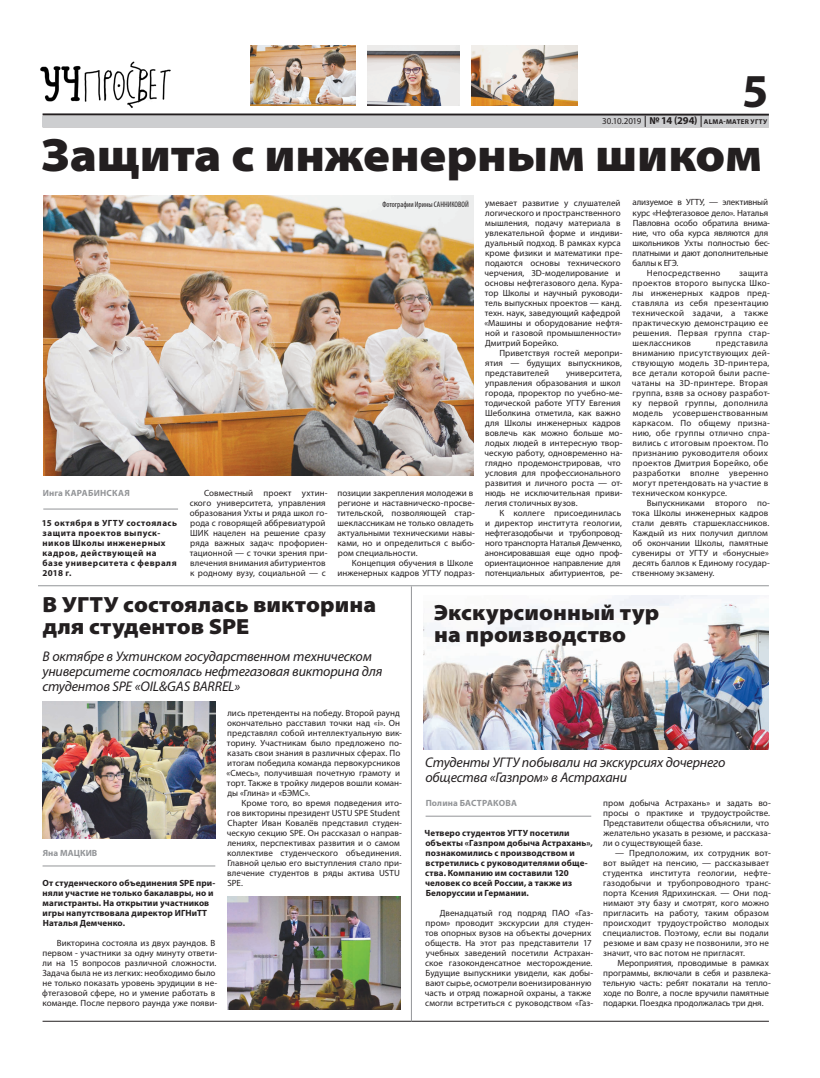
<style>
.page{position:relative;width:820px;height:1078px;background:#fff}
.page>*{position:absolute;margin:0;border:0;box-sizing:border-box;transform-origin:0 0}
.t1{font:700 47.4px "Myriad Pro";color:#231f20}
.t2{font:900 semi-expanded 47px "Myriad Pro";letter-spacing:-.005em;color:#231f20}
.t3{font:900 semi-expanded 22px/22px "Myriad Pro";letter-spacing:.005em;color:#231f20}
.t4{font:italic 14px/15px "Myriad Pro";letter-spacing:-.015em;color:#231f20}
.t5{font:9px/10px "Myriad Pro";letter-spacing:.005em;color:#231f20}
.t6{font:9px/10px "Myriad Pro";letter-spacing:.025em;color:#231f20}
.t7{font:700 9px/10px "Myriad Pro";letter-spacing:.015em;color:#231f20}
.t8{font:9px/10px "Myriad Pro";letter-spacing:-.015em;color:#231f20}
.t9{font:700 9px/10px "Myriad Pro";letter-spacing:.05em;color:#231f20}
.t10{font:700 9px "Myriad Pro";letter-spacing:.015em;color:#939598}
.t11{font:condensed 8px "Myriad Pro";color:#231f20}
.t12{font:700 7px "Myriad Pro";letter-spacing:.04em;color:#231f20}
.s1{font-weight:400;font-size:9px}
.s2{font-size:10.5px}
</style>
<div class="page">
<hr style="left:43px;top:113px;width:725px;height:3px;background:#231f20">
<div style="left:43px;top:116px;width:725px;height:11px;background:#cdced0"></div>
<hr style="left:43px;top:1020px;width:725px;height:1px;background:#231f20">
<img style="left:40px;top:61px;width:131px;height:47px">
<hr style="left:38px;top:585px;width:730px;height:1px;background:#939598">
<img style="left:43px;top:195px;width:430px;height:280px">
<hr style="left:411px;top:586px;width:1px;height:435px;background:#939598">
<img style="left:471px;top:45px;width:106px;height:60px">
<img style="left:250px;top:45px;width:105px;height:60px">
<img style="left:367px;top:45px;width:92px;height:60px">
<img style="left:423px;top:595px;width:344px;height:154px">
<hr style="left:43px;top:508px;width:135px;height:1px;background:#939598">
<hr style="left:425px;top:815px;width:166px;height:1px;background:#939598">
<hr style="left:43px;top:865px;width:172px;height:1px;background:#939598">
<img style="left:43px;top:701px;width:172px;height:137px">
<img style="left:227px;top:896px;width:173px;height:113px">
<h1 class="t1" style="left:741px;top:60px;width:28px">5</h1>
<p class="t12" style="left:602px;top:117px;width:166px"><span class="s1">30.10.2019</span> <span class="s2">№ 14 (294)</span> ALMA-MATER УГТУ</p>
<h2 class="t2" style="left:41px;top:128px;width:722px">Защита с инженерным шиком</h2>
<p class="t10" style="left:43px;top:486px;width:88px">Инга КАРАБИНСКАЯ</p>
<p class="t9" style="left:42px;top:517px;width:137px">15 октября в УГТУ состоялась защита проектов выпуск&shy;ников Школы инженерных кадров, действующей на базе университета с февраля<br>2018 г.</p>
<p class="t11" style="left:382px;top:199px;width:88px">Фотографии Ирины САННИКОВОЙ</p>
<p class="t5" style="left:190px;top:487px;width:139px;text-indent:14px">Совместный проект ухтин&shy;ского университета, управления образования Ухты и ряда школ го&shy;рода с говорящей аббревиатурой<br>ШИК нацелен на решение сразу ряда важных задач: профориен&shy;тационной — с точки зрения при&shy;влечения внимания абитуриентов к родному вузу, социальной — с</p>
<p class="t5" style="left:337px;top:487px;width:139px">позиции закрепления молодежи в регионе и наставническо-просве&shy;тительской, позволяющей стар&shy;шеклассникам не только овладеть актуальными техническими навы&shy;ками, но и определиться с выбо&shy;ром специальности.</p>
<p class="t5" style="left:337px;top:557px;width:139px;text-align:right">Концепция обучения в Школе инженерных кадров УГТУ подраз-</p>
<p class="t5" style="left:484px;top:197px;width:140px">умевает развитие у слушателей логического и пространственного мышления, подачу материала в увлекательной форме и индиви&shy;дуальный подход. В рамках курса кроме физики и математики пре&shy;подаются основы технического черчения, 3D-моделирование и основы нефтегазового дела. Кура&shy;тор Школы и научный руководи&shy;тель выпускных проектов — канд. техн. наук, заведующий кафедрой «Машины и оборудование нефтя&shy;ной и газовой промышленности»<br>Дмитрий Борейко.</p>
<p class="t5" style="left:485px;top:347px;width:139px;text-align:justify;text-indent:14px">Приветствуя гостей меропри&shy;ятия — будущих выпускников, представителей</p>
<p class="t5" style="left:484px;top:367px;width:139px;text-indent:81px">университета, управления образования и школ города, проректор по учебно-ме&shy;тодической работе УГТУ Евгения<br>Шеболкина отметила, как важно для Школы инженерных кадров вовлечь как можно больше мо&shy;лодых людей в интересную твор&shy;ческую работу, одновременно на&shy;глядно продемонстрировав, что условия для профессионального развития и личного роста — от&shy;нюдь не исключительная приви&shy;легия столичных вузов.</p>
<p class="t8" style="left:484px;top:507px;width:139px;text-indent:15px">К коллеге присоединилась и директор института геологии, нефтегазодобычи и трубопровод&shy;ного транспорта Наталья Демченко, анонсировавшая еще одно проф&shy;ориентационное направление для потенциальных абитуриентов, ре-</p>
<p class="t8" style="left:632px;top:197px;width:137px">ализуемое в УГТУ, — элективный</p>
<p class="t8" style="left:632px;top:207px;width:137px">курс «Нефтегазовое дело». Наталья</p>
<p class="t8" style="left:632px;top:217px;width:139px">Павловна особо обратила внима-</p>
<p class="t5" style="left:632px;top:227px;width:137px">ние, что оба курса являются для</p>
<p class="t8" style="left:632px;top:237px;width:139px">школьников Ухты полностью бес-</p>
<p class="t8" style="left:632px;top:247px;width:137px">платными и дают дополнительные</p>
<p class="t5" style="left:632px;top:257px;width:47px">баллы к ЕГЭ.</p>
<p class="t6" style="left:646px;top:267px;width:75px">Непосредственно</p>
<p class="t6" style="left:632px;top:267px;width:139px;text-indent:107px">защита проектов второго выпуска Шко&shy;лы инженерных кадров пред&shy;ставляла из себя презентацию технической задачи, а также практическую демонстрацию ее решения. Первая группа стар&shy;шеклассников</p>
<p class="t6" style="left:631px;top:337px;width:139px;text-indent:84px">представила вниманию присутствующих дей&shy;ствующую модель 3D-принтера, все детали которой были распе&shy;чатаны на 3D-принтере. Вторая группа, взяв за основу разработ&shy;ку первой группы, дополнила модель усовершенствованным каркасом. По общему призна&shy;нию, обе группы отлично спра&shy;вились с итоговым проектом. По признанию руководителя обоих проектов Дмитрия Борейко, обе разработки вполне уверенно могут претендовать на участие в техническом конкурсе.</p>
<p class="t5" style="left:632px;top:497px;width:139px;text-indent:15px">Выпускниками второго по&shy;тока Школы инженерных кадров стали девять старшеклассников.<br>Каждый из них получил диплом об окончании Школы, памятные сувениры от УГТУ и «бонусные» десять баллов к Единому государ&shy;ственному экзамену.</p>
<h3 class="t3" style="left:42px;top:594px;width:335px">В УГТУ состоялась викторина для студентов SPE</h3>
<h3 class="t4" style="left:42px;top:648px;width:341px">В октябре в Ухтинском государственном техническом университете состоялась нефтегазовая викторина для студентов SPE «OIL&amp;GAS BARREL»</h3>
<p class="t10" style="left:43px;top:847px;width:56px">Яна МАЦКИВ</p>
<p class="t7" style="left:42px;top:877px;width:174px">От студенческого объединения SPE при&shy;няли участие не только бакалавры, но и магистранты. На открытии участников игры напутствовала директор ИГНиТТ Наталья Демченко.</p>
<p class="t5" style="left:42px;top:937px;width:176px;text-indent:14px">Викторина состояла из двух раундов. В первом - участники за одну минуту ответи&shy;ли на 15 вопросов различной сложности.<br>Задача была не из легких: необходимо было не только показать уровень эрудиции в не&shy;фтегазовой сфере, но и умение работать в команде. После первого раунда уже появи-</p>
<p class="t5" style="left:226px;top:707px;width:177px">лись претенденты на победу. Второй раунд окончательно расставил точки над «i». Он представлял собой интеллектуальную вик&shy;торину. Участникам было предложено по&shy;казать свои знания в различных сферах. По итогам победила команда первокурсников «Смесь», получившая почетную грамоту и торт. Также в тройку лидеров вошли коман&shy;ды «Глина» и «БЭМС».</p>
<p class="t5" style="left:226px;top:797px;width:177px;text-indent:15px">Кроме того, во время подведения ито&shy;гов викторины президент USTU SPE Student Chapter Иван Ковалёв представил студен&shy;ческую секцию SPE. Он рассказал о направ&shy;лениях, перспективах развития и о самом коллективе студенческого объединения.<br>Главной целью его выступления стало при&shy;влечение студентов в ряды актива USTU SPE.</p>
<h3 class="t3" style="left:433px;top:601px;width:227px">Экскурсионный тур на производство</h3>
<h3 class="t4" style="left:425px;top:754px;width:302px">Студенты УГТУ побывали на экскурсиях дочернего общества «Газпром» в Астрахани</h3>
<p class="t10" style="left:425px;top:797px;width:93px">Полина БАСТРАКОВА</p>
<p class="t7" style="left:424px;top:827px;width:170px">Четверо студентов УГТУ посетили объекты «Газпром добыча Астрахань», познакомились с производством и встретились с руководителями обще&shy;ства. Компанию им составили 120 человек со всей России, а также из<br>Белоруссии и Германии.</p>
<p class="t5" style="left:425px;top:907px;width:170px;text-indent:15px">Двенадцатый год подряд ПАО «Газ&shy;пром» проводит экскурсии для студен&shy;тов опорных вузов на объекты дочерних обществ. На этот раз представители 17 учебных заведений посетили Астрахан&shy;ское газоконденсатное месторождение.<br>Будущие выпускники увидели, как добы&shy;вают сырье, осмотрели военизированную часть и отряд пожарной охраны, а также смогли встретиться с руководством «Газ-</p>
<p class="t5" style="left:603px;top:797px;width:169px">пром добыча Астрахань» и задать во&shy;просы о практике и трудоустройстве.<br>Представители общества объяснили, что желательно указать в резюме, и рассказа&shy;ли о существующей базе.</p>
<p class="t5" style="left:602px;top:847px;width:169px;text-indent:12px">— Предположим, их сотрудник вот&shy;вот выйдет на пенсию, — рассказывает студентка института геологии, нефте&shy;газодобычи и трубопроводного транс&shy;порта Ксения Ядрихинская. — Они под&shy;нимают эту базу и смотрят, кого можно пригласить на работу, таким образом происходит трудоустройство молодых специалистов. Поэтому, если вы подали резюме и вам сразу не позвонили, это не значит, что вас потом не пригласят.</p>
<p class="t5" style="left:602px;top:957px;width:169px;text-indent:15px">Мероприятия, проводимые в рамках программы, включали в себя и развлека&shy;тельную часть: ребят покатали на тепло&shy;ходе по Волге, а после вручили памятные подарки. Поездка продолжалась три дня.</p>
</div>
